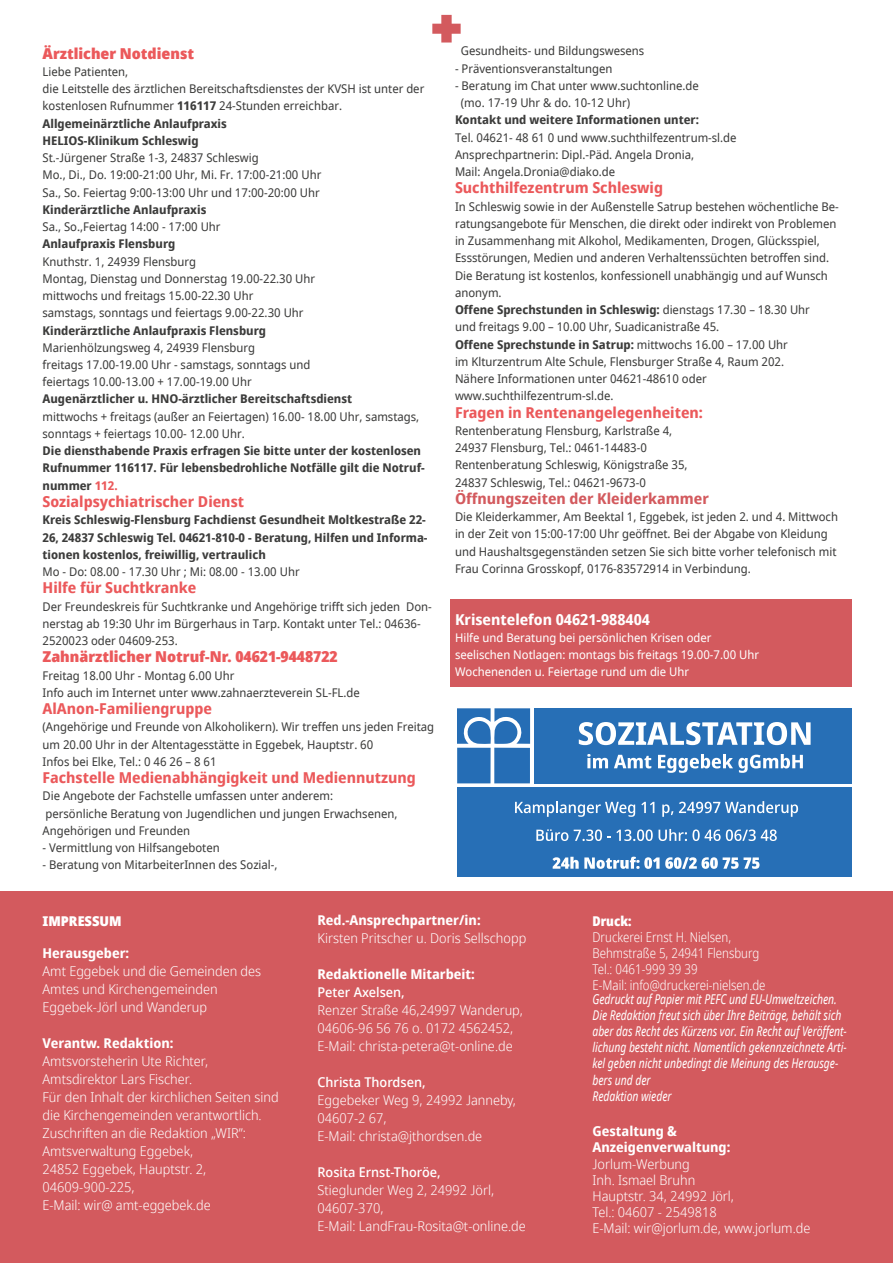
<style>
.page{position:relative;width:893px;height:1263px;background:#fff}
.page>*{position:absolute;margin:0;border:0;box-sizing:border-box;transform-origin:0 0}
.t1{font:700 15px "Avrile Sans";color:#eb595b}
.t2{font:900 15px "Avrile Sans";color:#eb595b}
.t3{font:700 15px "Avrile Sans";color:#d35a5e}
.t4{font:700 15px "Avrile Sans";color:#fff}
.t5{font:300 13.5px/18px "Avrile Sans";color:#fff}
.t6{font:italic 13.5px/16.2px "Avrile Sans";color:#fff;scale:.8 1}
.t7{font:700 13.5px/16.2px "Avrile Sans";color:#fff}
.t8{font:300 13.5px/16.2px "Avrile Sans";color:#fff;scale:.9 1}
.t9{font:500 13.5px "Avrile Sans";color:#fff}
.t10{font:900 13.5px "Avrile Sans";color:#fff}
.t11{font:900 13.5px "Avrile Sans";color:#fff;scale:.9 1}
.t12{font:12px/17.2px "Avrile Sans";color:#3c3c3b}
.t13{font:700 12px/17.2px "Avrile Sans";color:#3c3c3b}
.t14{font:12px/17.2px "Avrile Sans";color:#fff}
.s1{font-weight:700}
.s2{color:#eb595b}
</style>
<div class="page">
<div style="left:0;top:892px;width:893px;height:371px;background:#d35a5e"></div>
<svg style="left:432px;top:15px;width:29px;height:28px"></svg>
<div style="left:450px;top:599px;width:401px;height:88px;background:#d35a5e"></div>
<div style="left:534px;top:708px;width:317px;height:75px;background:#276fb6"></div>
<svg style="left:457px;top:708px;width:73px;height:75px"></svg>
<div style="left:457px;top:787px;width:394px;height:89px;background:#276fb6"></div>
<svg style="left:579px;top:722px;width:232px;height:23px"></svg>
<svg style="left:587px;top:754px;width:21px;height:14px"></svg>
<svg style="left:614px;top:755px;width:37px;height:13px"></svg>
<svg style="left:658px;top:754px;width:145px;height:19px"></svg>
<svg style="left:515px;top:801px;width:120px;height:16px"></svg>
<svg style="left:641px;top:802px;width:13px;height:11px"></svg>
<svg style="left:662px;top:804px;width:11px;height:13px"></svg>
<svg style="left:679px;top:801px;width:119px;height:16px"></svg>
<svg style="left:536px;top:829px;width:32px;height:12px"></svg>
<svg style="left:574px;top:829px;width:203px;height:12px"></svg>
<svg style="left:552px;top:857px;width:207px;height:12px"></svg>
<p class="t2" style="left:43px;top:42px;width:153px">Ärztlicher Notdienst</p>
<p class="t12" style="left:43px;top:63px;width:383px">Liebe Patienten,<br>die Leitstelle des ärztlichen Bereitschaftsdienstes der KVSH ist unter der kostenlosen Rufnummer <span class="s1">116117</span> 24-Stunden erreichbar.<br><span class="s1">Allgemeinärztliche Anlaufpraxis<br>HELIOS-Klinikum Schleswig</span></p>
<p class="t12" style="left:43px;top:149px;width:280px">St.-Jürgener Straße 1-3, 24837 Schleswig<br>Mo., Di., Do. 19:00-21:00 Uhr, Mi. Fr. 17:00-21:00 Uhr<br>Sa., So. Feiertag 9:00-13:00 Uhr und 17:00-20:00 Uhr</p>
<p class="t13" style="left:43px;top:201px;width:165px">Kinderärztliche Anlaufpraxis</p>
<p class="t12" style="left:43px;top:218px;width:180px">Sa., So.,Feiertag 14:00 - 17:00 Uhr</p>
<p class="t13" style="left:43px;top:236px;width:134px">Anlaufpraxis Flensburg</p>
<p class="t12" style="left:43px;top:253px;width:274px">Knuthstr. 1, 24939 Flensburg<br>Montag, Dienstag und Donnerstag 19.00-22.30 Uhr mittwochs und freitags 15.00-22.30 Uhr<br>samstags, sonntags und feiertags 9.00-22.30 Uhr</p>
<p class="t13" style="left:43px;top:322px;width:225px">Kinderärztliche Anlaufpraxis Flensburg</p>
<p class="t12" style="left:43px;top:339px;width:269px">Marienhölzungsweg 4, 24939 Flensburg<br>freitags 17.00-19.00 Uhr - samstags, sonntags und feiertags 10.00-13.00 + 17.00-19.00 Uhr</p>
<p class="t13" style="left:43px;top:391px;width:311px">Augenärztlicher u. HNO-ärztlicher Bereitschaftsdienst</p>
<p class="t12" style="left:43px;top:408px;width:378px">mittwochs + freitags (außer an Feiertagen) 16.00- 18.00 Uhr, samstags, sonntags + feiertags 10.00- 12.00 Uhr.</p>
<p class="t13" style="left:43px;top:442px;width:384px">Die diensthabende Praxis erfragen Sie bitte unter der kostenlosen<br>Rufnummer 116117. Für lebensbedrohliche Notfälle gilt die Notruf&shy;nummer <span class="s2">112.</span></p>
<p class="t1" style="left:43px;top:491px;width:203px">Sozialpsychiatrischer Dienst</p>
<p class="t13" style="left:43px;top:512px;width:387px">Kreis Schleswig-Flensburg Fachdienst Gesundheit Moltkestraße 22-<br>26, 24837 Schleswig Tel. 04621-810-0 - Beratung, Hilfen und Informa&shy;tionen kostenlos, freiwillig, vertraulich</p>
<p class="t12" style="left:43px;top:563px;width:259px">Mo - Do: 08.00 - 17.30 Uhr ; Mi: 08.00 - 13.00 Uhr</p>
<p class="t1" style="left:43px;top:577px;width:155px">Hilfe für Suchtkranke</p>
<p class="t12" style="left:43px;top:598px;width:391px">Der Freundeskreis für Suchtkranke und Angehörige trifft sich jeden Don&shy;nerstag ab 19:30 Uhr im Bürgerhaus in Tarp. Kontakt unter Tel.: 04636-<br>2520023 oder 04609-253.</p>
<p class="t2" style="left:43px;top:645px;width:297px">Zahnärztlicher Notruf-Nr. 04621-9448722</p>
<p class="t12" style="left:43px;top:667px;width:319px">Freitag 18.00 Uhr - Montag 6.00 Uhr<br>Info auch im Internet unter www.zahnaerzteverein SL-FL.de</p>
<p class="t1" style="left:43px;top:698px;width:171px">AlAnon-Familiengruppe</p>
<p class="t12" style="left:43px;top:719px;width:393px">(Angehörige und Freunde von Alkoholikern). Wir treffen uns jeden Freitag um 20.00 Uhr in der Altentagesstätte in Eggebek, Hauptstr. 60<br>Infos bei Elke, Tel.: 0 46 26 – 8 61</p>
<p class="t1" style="left:43px;top:767px;width:375px">Fachstelle Medienabhängigkeit und Mediennutzung</p>
<p class="t12" style="left:43px;top:788px;width:356px">Die Angebote der Fachstelle umfassen unter anderem: persönliche Beratung von Jugendlichen und jungen Erwachsenen,<br>Angehörigen und Freunden</p>
<p class="t12" style="left:43px;top:839px;width:179px">- Vermittlung von Hilfsangeboten</p>
<p class="t12" style="left:43px;top:857px;width:237px">- Beratung von MitarbeiterInnen des Sozial-,</p>
<p class="t12" style="left:461px;top:43px;width:185px">Gesundheits- und Bildungswesens</p>
<p class="t12" style="left:455px;top:60px;width:159px">- Präventionsveranstaltungen</p>
<p class="t12" style="left:461px;top:77px;width:240px;text-indent:-6px">- Beratung im Chat unter www.suchtonline.de (mo. 17-19 Uhr &amp; do. 10-12 Uhr)</p>
<p class="t13" style="left:455px;top:112px;width:246px">Kontakt und weitere Informationen unter:</p>
<p class="t12" style="left:455px;top:129px;width:283px">Tel. 04621- 48 61 0 und www.suchthilfezentrum-sl.de<br>Ansprechpartnerin: Dipl.-Päd. Angela Dronia,<br>Mail: Angela.Dronia@diako.de</p>
<p class="t1" style="left:455px;top:177px;width:210px">Suchthilfezentrum Schleswig</p>
<p class="t12" style="left:455px;top:198px;width:385px">In Schleswig sowie in der Außenstelle Satrup bestehen wöchentliche Be&shy;ratungsangebote für Menschen, die direkt oder indirekt von Problemen in Zusammenhang mit Alkohol, Medikamenten, Drogen, Glücksspiel, Essstörungen, Medien und anderen Verhaltenssüchten betroffen sind.<br>Die Beratung ist kostenlos, konfessionell unabhängig und auf Wunsch anonym.<br><span class="s1">Offene Sprechstunden in Schleswig:</span> dienstags 17.30 – 18.30 Uhr<br>und freitags 9.00 – 10.00 Uhr, Suadicanistraße 45.<br><span class="s1">Offene Sprechstunde in Satrup:</span> mittwochs 16.00 – 17.00 Uhr<br>im Klturzentrum Alte Schule, Flensburger Straße 4, Raum 202.<br>Nähere Informationen unter 04621-48610 oder www.suchthilfezentrum-sl.de.</p>
<p class="t1" style="left:455px;top:402px;width:249px">Fragen in Rentenangelegenheiten:</p>
<p class="t12" style="left:455px;top:422px;width:234px">Rentenberatung Flensburg, Karlstraße 4, 24937 Flensburg, Tel.: 0461-14483-0<br>Rentenberatung Schleswig, Königstraße 35, 24837 Schleswig, Tel.: 04621-9673-0</p>
<p class="t3" style="left:455px;top:488px;width:255px">Öffnungszeiten der Kleiderkammer</p>
<p class="t12" style="left:455px;top:508px;width:384px">Die Kleiderkammer, Am Beektal 1, Eggebek, ist jeden 2. und 4. Mittwoch in der Zeit von 15:00-17:00 Uhr geöffnet. Bei der Abgabe von Kleidung und Haushaltsgegenständen setzen Sie sich bitte vorher telefonisch mit Frau Corinna Grosskopf, 0176-83572914 in Verbindung.</p>
<p class="t4" style="left:455px;top:609px;width:197px">Krisentelefon 04621-988404</p>
<p class="t14" style="left:455px;top:629px;width:306px">Hilfe und Beratung bei persönlichen Krisen oder seelischen Notlagen: montags bis freitags 19.00-7.00 Uhr<br>Wochenenden u. Feiertage rund um die Uhr</p>
<p class="t10" style="left:43px;top:910px;width:81px">IMPRESSUM</p>
<p class="t7" style="left:43px;top:945px;width:88px">Herausgeber:</p>
<p class="t5" style="left:43px;top:962px;width:220px">Amt Eggebek und die Gemeinden des<br>Amtes und Kirchengemeinden<br>Eggebek-Jörl und Wanderup</p>
<p class="t7" style="left:43px;top:1035px;width:132px">Verantw. Redaktion:</p>
<p class="t5" style="left:43px;top:1052px;width:238px">Amtsvorsteherin Ute Richter,<br>Amtsdirektor Lars Fischer.<br>Für den Inhalt der kirchlichen Seiten sind die Kirchengemeinden verantwortlich.<br>Zuschriften an die Redaktion „WIR”:<br>Amtsverwaltung Eggebek,<br>24852 Eggebek, Hauptstr. 2,<br>04609-900-225,<br>E-Mail: wir@ amt-eggebek.de</p>
<p class="t7" style="left:317px;top:913px;width:165px">Red.-Ansprechpartner/in:</p>
<p class="t5" style="left:317px;top:930px;width:210px">Kirsten Pritscher u. Doris Sellschopp</p>
<p class="t7" style="left:317px;top:967px;width:159px">Redaktionelle Mitarbeit:</p>
<p class="t9" style="left:317px;top:983px;width:89px">Peter Axelsen,</p>
<p class="t5" style="left:317px;top:1002px;width:207px">Renzer Straße 46,24997 Wanderup,<br>04606-96 56 76 o. 0172 4562452,<br>E-Mail: christa-petera@t-online.de</p>
<p class="t9" style="left:317px;top:1073px;width:110px">Christa Thordsen,</p>
<p class="t5" style="left:317px;top:1092px;width:200px">Eggebeker Weg 9, 24992 Janneby,<br>04607-2 67,<br>E-Mail: christa@jthordsen.de</p>
<p class="t9" style="left:317px;top:1163px;width:125px">Rosita Ernst-Thoröe,</p>
<p class="t5" style="left:317px;top:1182px;width:210px">Stieglunder Weg 2, 24992 Jörl,<br>04607-370,<br>E-Mail: LandFrau-Rosita@t-online.de</p>
<p class="t11" style="left:592px;top:910px;width:45px">Druck:</p>
<p class="t8" style="left:592px;top:929px;width:194px">Druckerei Ernst H. Nielsen,<br>Behmstraße 5, 24941 Flensburg<br>Tel.: 0461-999 39 39<br>E-Mail: info@druckerei-nielsen.de</p>
<p class="t6" style="left:592px;top:991px;width:319px">Gedruckt auf Papier mit PEFC und EU-Umweltzeichen.<br>Die Redaktion freut sich über Ihre Beiträge, behält sich aber das Recht des Kürzens vor. Ein Recht auf Veröffent&shy;lichung besteht nicht. Namentlich gekennzeichnete Arti&shy;kel geben nicht unbedingt die Meinung des Herausge&shy;bers und der<br>Redaktion wieder</p>
<p class="t7" style="left:592px;top:1123px;width:139px">Gestaltung &amp;<br>Anzeigenverwaltung:</p>
<p class="t5" style="left:592px;top:1156px;width:219px;line-height:16.2px">Jorlum-Werbung<br>Inh. Ismael Bruhn<br>Hauptstr. 34, 24992 Jörl,<br>Tel.: 04607 - 2549818<br>E-Mail: wir@jorlum.de, www.jorlum.de</p>
</div>
